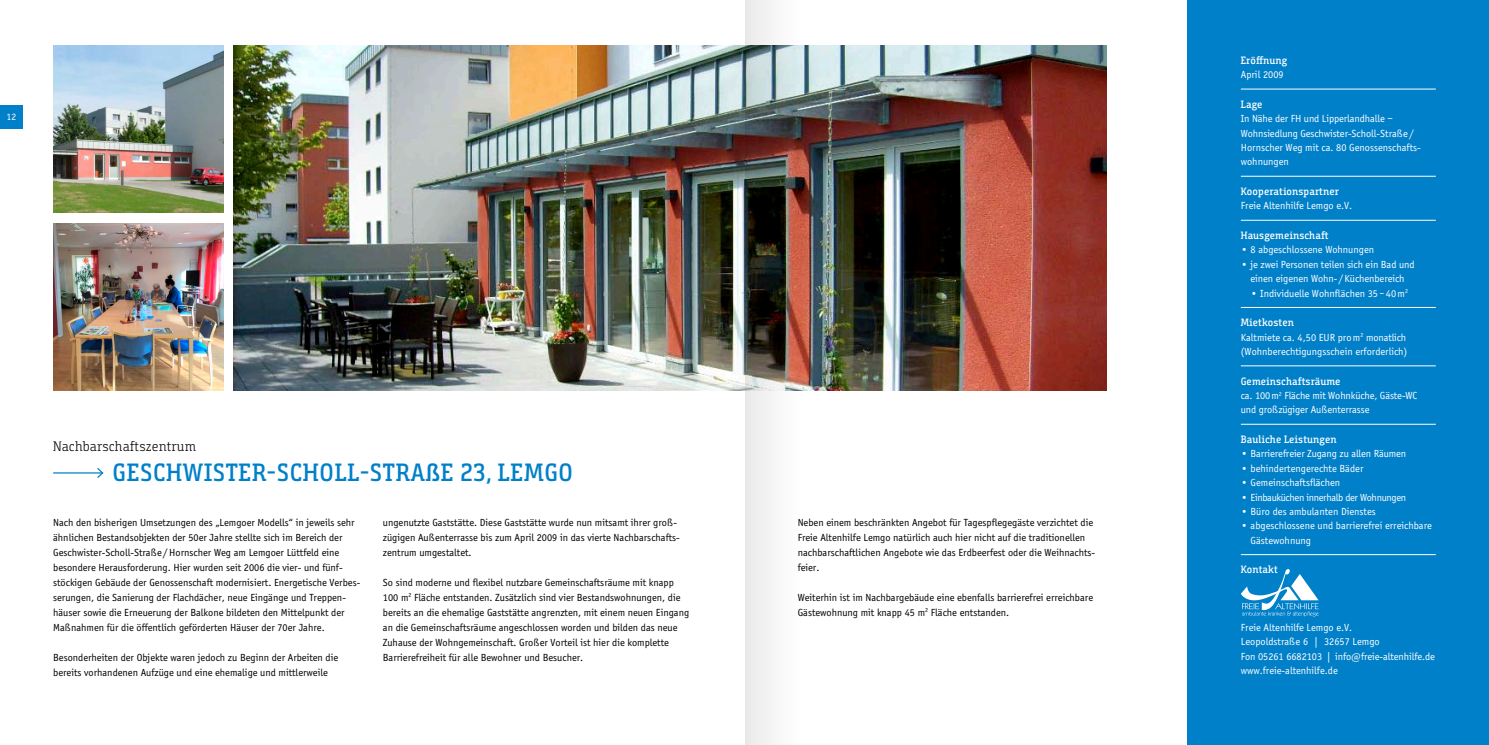
<style>
.page{position:relative;width:1489px;height:745px;background:#fff}
.page>*{position:absolute;margin:0;border:0;box-sizing:border-box;transform-origin:0 0}
.t1{font:600 25px "Bunday Slab Pro";letter-spacing:.03em;color:#0080c9}
.t2{font:300 13.75px "Bunday Slab Pro";letter-spacing:.01em;color:#000}
.t3{font:10.62px/15px "Officina Sans OT";color:#000}
.t4{font:10.62px/14.4px "Officina Sans OT";color:#fff}
.t5{font:600 10.62px "Bunday Slab Pro";letter-spacing:.01em;color:#fff}
.t6{font:10.62px "Officina Sans OT";letter-spacing:-.03em;color:#fff}
.t7{font:10px "Officina Sans OT";color:#fff}
.s1{font-size:26.25px}
</style>
<div class="page">
<div style="left:1187px;top:0;width:301px;height:744px;background:#0080c9"></div>
<img style="left:233px;top:45px;width:873px;height:345px">
<img style="left:53px;top:45px;width:170px;height:167px">
<img style="left:53px;top:223px;width:170px;height:167px">
<hr style="left:1240px;top:89px;width:195px;height:1px;background:#fff">
<hr style="left:1240px;top:176px;width:195px;height:1px;background:#fff">
<hr style="left:1240px;top:220px;width:195px;height:1px;background:#fff">
<hr style="left:1240px;top:307px;width:195px;height:1px;background:#fff">
<hr style="left:1240px;top:365px;width:195px;height:1px;background:#fff">
<hr style="left:1240px;top:424px;width:195px;height:1px;background:#fff">
<hr style="left:1240px;top:554px;width:195px;height:1px;background:#fff">
<svg style="left:1241px;top:569px;width:77px;height:47px"></svg>
<hr style="left:53px;top:472px;width:50px;height:1px;background:#0080c9">
<svg style="left:96px;top:468px;width:8px;height:10px"></svg>
<div style="left:0;top:105px;width:23px;height:23px;background:#0080c9"></div>
<img style="left:745px;top:0;width:55px;height:744px">
<p class="t7" style="left:7px;top:110px;width:11px">12</p>
<p class="t2" style="left:53px;top:437px;width:144px">Nachbarschaftszentrum</p>
<h1 class="t1" style="left:113px;top:456px;width:462px">Geschwister-Scholl-Stra<span class="s1">ß</span>e 23, Lemgo</h1>
<p class="t3" style="left:53px;top:514px;width:309px">Nach den bisherigen Umsetzungen des „Lemgoer Modells“ in jeweils sehr ähnlichen Bestandsobjekten der 50er Jahre stellte sich im Bereich der Geschwister-Scholl-Straße /Hornscher Weg am Lemgoer Lüttfeld eine besondere Herausforderung. Hier wurden seit 2006 die vier- und fünf&shy;stöckigen Gebäude der Genossenschaft modernisiert. Energetische Verbes&shy;serungen, die Sanierung der Flachdächer, neue Eingänge und Treppen&shy;häuser sowie die Erneuerung der Balkone bildeten den Mittelpunkt der Maßnahmen für die öffentlich geförderten Häuser der 70er Jahre.</p>
<p class="t3" style="left:53px;top:649px;width:286px">Besonderheiten der Objekte waren jedoch zu Beginn der Arbeiten die bereits vorhandenen Aufzüge und eine ehemalige und mittlerweile</p>
<p class="t3" style="left:383px;top:514px;width:298px">ungenutzte Gaststätte. Diese Gaststätte wurde nun mitsamt ihrer groß&shy;zügigen Außenterrasse bis zum April 2009 in das vierte Nachbarschafts&shy;zentrum umgestaltet.</p>
<p class="t3" style="left:383px;top:574px;width:308px">So sind moderne und flexibel nutzbare Gemeinschaftsräume mit knapp 100 m<sup>2</sup> Fläche entstanden. Zusätzlich sind vier Bestandswohnungen, die bereits an die ehemalige Gaststätte angrenzten, mit einem neuen Eingang an die Gemeinschaftsräume angeschlossen worden und bilden das neue Zuhause der Wohngemeinschaft. Großer Vorteil ist hier die komplette Barrierefreiheit für alle Bewohner und Besucher.</p>
<p class="t3" style="left:797px;top:514px;width:299px">Neben einem beschränkten Angebot für Tagespflegegäste verzichtet die Freie Altenhilfe Lemgo natürlich auch hier nicht auf die traditionellen nachbarschaftlichen Angebote wie das Erdbeerfest oder die Weihnachts&shy;feier.</p>
<p class="t3" style="left:797px;top:589px;width:297px">Weiterhin ist im Nachbargebäude eine ebenfalls barrierefrei erreichbare<br>Gästewohnung mit knapp 45 m<sup>2</sup> Fläche entstanden.</p>
<p class="t5" style="left:1240px;top:54px;width:48px">Eröffnung</p>
<p class="t4" style="left:1240px;top:68px;width:44px">April 2009</p>
<p class="t5" style="left:1240px;top:98px;width:23px">Lage</p>
<p class="t4" style="left:1240px;top:112px;width:181px">In Nähe der FH und Lipperlandhalle – Wohnsiedlung Geschwister-Scholl-Straße / Hornscher Weg mit ca. 80 Genossenschafts&shy;wohnungen</p>
<p class="t5" style="left:1240px;top:185px;width:100px">Kooperationspartner</p>
<p class="t4" style="left:1240px;top:199px;width:113px">Freie Altenhilfe Lemgo e.V.</p>
<p class="t5" style="left:1240px;top:229px;width:89px">Hausgemeinschaft</p>
<p class="t4" style="left:1240px;top:243px;width:135px">• 8 abgeschlossene Wohnungen</p>
<p class="t4" style="left:1240px;top:257px;width:175px;text-align:center">• je zwei Personen teilen sich ein Bad und einen eigenen Wohn- /Küchenbereich</p>
<p class="t4" style="left:1250px;top:286px;width:159px">• Individuelle Wohnflächen 35 – 40m<sup>2</sup></p>
<p class="t5" style="left:1240px;top:316px;width:55px">Mietkosten</p>
<p class="t4" style="left:1240px;top:330px;width:168px">Kaltmiete ca. 4,50 EUR prom<sup>2</sup> monatlich (Wohnberechtigungsschein erforderlich)</p>
<p class="t5" style="left:1240px;top:374px;width:101px">Gemeinschaftsräume</p>
<p class="t4" style="left:1240px;top:388px;width:178px">ca. 100m<sup>2</sup> Fläche mit Wohnküche, Gäste-WC und großzügiger Außenterrasse</p>
<p class="t5" style="left:1240px;top:432px;width:97px">Bauliche Leistungen</p>
<p class="t4" style="left:1240px;top:446px;width:167px">• Barrierefreier Zugang zu allen Räumen</p>
<p class="t4" style="left:1240px;top:461px;width:124px">• behindertengerechte Bäder</p>
<p class="t4" style="left:1240px;top:475px;width:101px">• Gemeinschaftsflächen</p>
<p class="t6" style="left:1240px;top:491px;width:167px">• Einbauküchen innerhalb der Wohnungen</p>
<p class="t4" style="left:1240px;top:504px;width:136px">• Büro des ambulanten Dienstes</p>
<p class="t4" style="left:1250px;top:518px;width:183px;text-indent:-10px">• abgeschlossene und barrierefrei erreichbare<br>Gästewohnung</p>
<p class="t5" style="left:1240px;top:563px;width:39px">Kontakt</p>
<p class="t4" style="left:1240px;top:620px;width:196px">Freie Altenhilfe Lemgo e.V.<br>Leopoldstraße 6 | 32657 Lemgo<br>Fon 05261 6682103 | info@freie-altenhilfe.de www.freie-altenhilfe.de</p>
</div>
